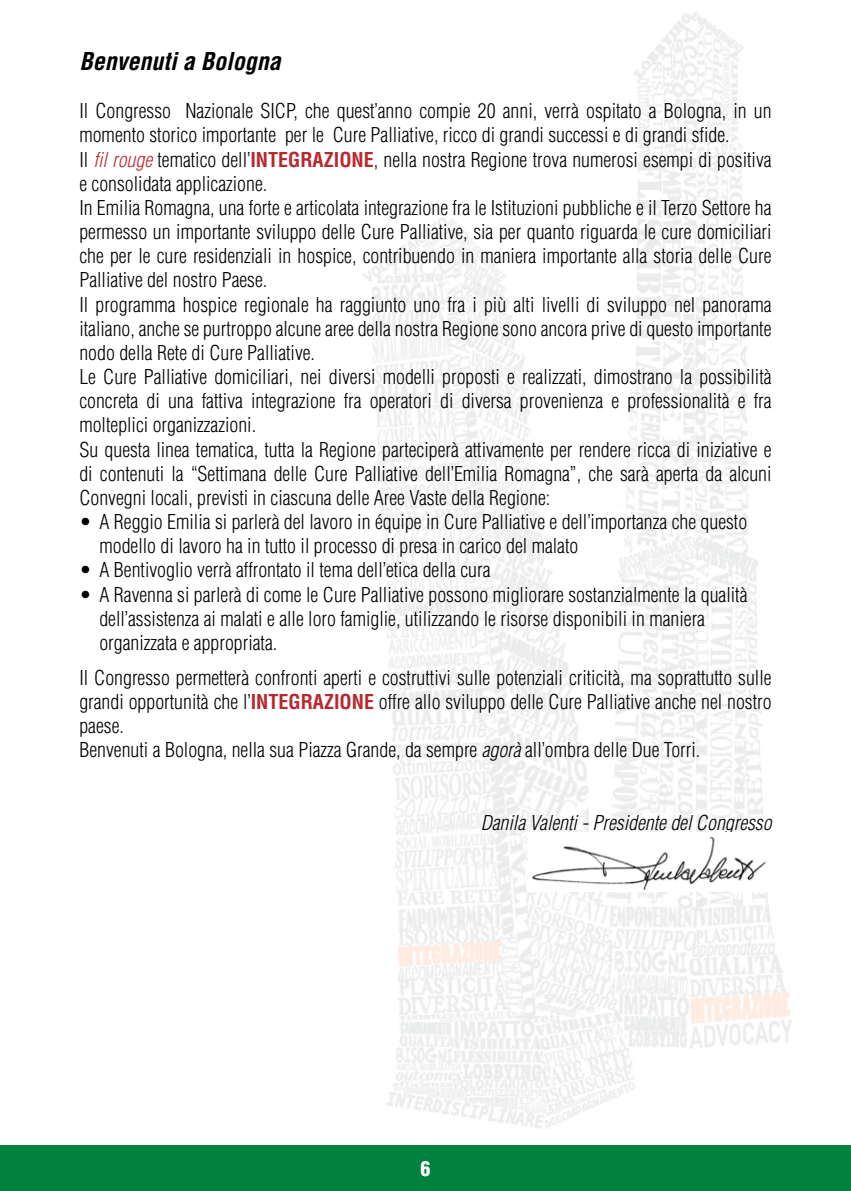
<style>
.page{position:relative;width:851px;height:1191px;background:#fff}
.page>*{position:absolute;margin:0;border:0;box-sizing:border-box;transform-origin:0 0}
.t1{font:italic 700 condensed 24px "Helvetica";color:#000}
.t2{font:300 condensed 20px/24.2px "Helvetica";color:#000}
.t3{font:italic 300 condensed 20px "Helvetica";color:#000}
.t4{font:900 condensed 20px "Helvetica";color:#fff}
.s1{font-style:italic;color:#b8292f}
.s2{font-weight:700;color:#b8292f}
.s3{font-style:italic}
</style>
<div class="page">
<img style="left:363px;top:12px;width:429px;height:1116px">
<div style="left:0;top:1145px;width:850px;height:46px;background:#00823f"></div>
<img style="left:528px;top:833px;width:243px;height:58px">
<p class="t1" style="left:79px;top:46px;width:203px">Benvenuti a Bologna</p>
<p class="t2" style="left:79px;top:99px;width:693px">Il Congresso Nazionale SICP, che quest’anno compie 20 anni, verrà ospitato a Bologna, in un momento storico importante per le Cure Palliative, ricco di grandi successi e di grandi sfide.<br>Il <span class="s1">fil rouge</span> tematico dell’<span class="s2">INTEGRAZIONE</span>, nella nostra Regione trova numerosi esempi di positiva e consolidata applicazione.<br>In Emilia Romagna, una forte e articolata integrazione fra le Istituzioni pubbliche e il Terzo Settore ha permesso un importante sviluppo delle Cure Palliative, sia per quanto riguarda le cure domiciliari che per le cure residenziali in hospice, contribuendo in maniera importante alla storia delle Cure Palliative del nostro Paese.<br>Il programma hospice regionale ha raggiunto uno fra i più alti livelli di sviluppo nel panorama italiano, anche se purtroppo alcune aree della nostra Regione sono ancora prive di questo importante nodo della Rete di Cure Palliative.<br>Le Cure Palliative domiciliari, nei diversi modelli proposti e realizzati, dimostrano la possibilità concreta di una fattiva integrazione fra operatori di diversa provenienza e professionalità e fra molteplici organizzazioni.<br>Su questa linea tematica, tutta la Regione parteciperà attivamente per rendere ricca di iniziative e di contenuti la “Settimana delle Cure Palliative dell’Emilia Romagna”, che sarà aperta da alcuni Convegni locali, previsti in ciascuna delle Aree Vaste della Regione:</p>
<p class="t2" style="left:99px;top:509px;width:649px;text-indent:-20px">• A Reggio Emilia si parlerà del lavoro in équipe in Cure Palliative e dell’importanza che questo modello di lavoro ha in tutto il processo di presa in carico del malato</p>
<p class="t2" style="left:79px;top:558px;width:412px">• A Bentivoglio verrà affrontato il tema dell’etica della cura</p>
<p class="t2" style="left:99px;top:582px;width:649px;text-indent:-20px">• A Ravenna si parlerà di come le Cure Palliative possono migliorare sostanzialmente la qualità dell’assistenza ai malati e alle loro famiglie, utilizzando le risorse disponibili in maniera organizzata e appropriata.</p>
<p class="t2" style="left:79px;top:665px;width:693px">Il Congresso permetterà confronti aperti e costruttivi sulle potenziali criticità, ma soprattutto sulle grandi opportunità che l’<span class="s2">INTEGRAZIONE</span> offre allo sviluppo delle Cure Palliative anche nel nostro paese.<br>Benvenuti a Bologna, nella sua Piazza Grande, da sempre <span class="s3">agorà</span> all’ombra delle Due Torri.</p>
<p class="t3" style="left:480px;top:811px;width:292px">Danila Valenti - Presidente del Congresso</p>
<p class="t4" style="left:420px;top:1156px;width:11px">6</p>
</div>
